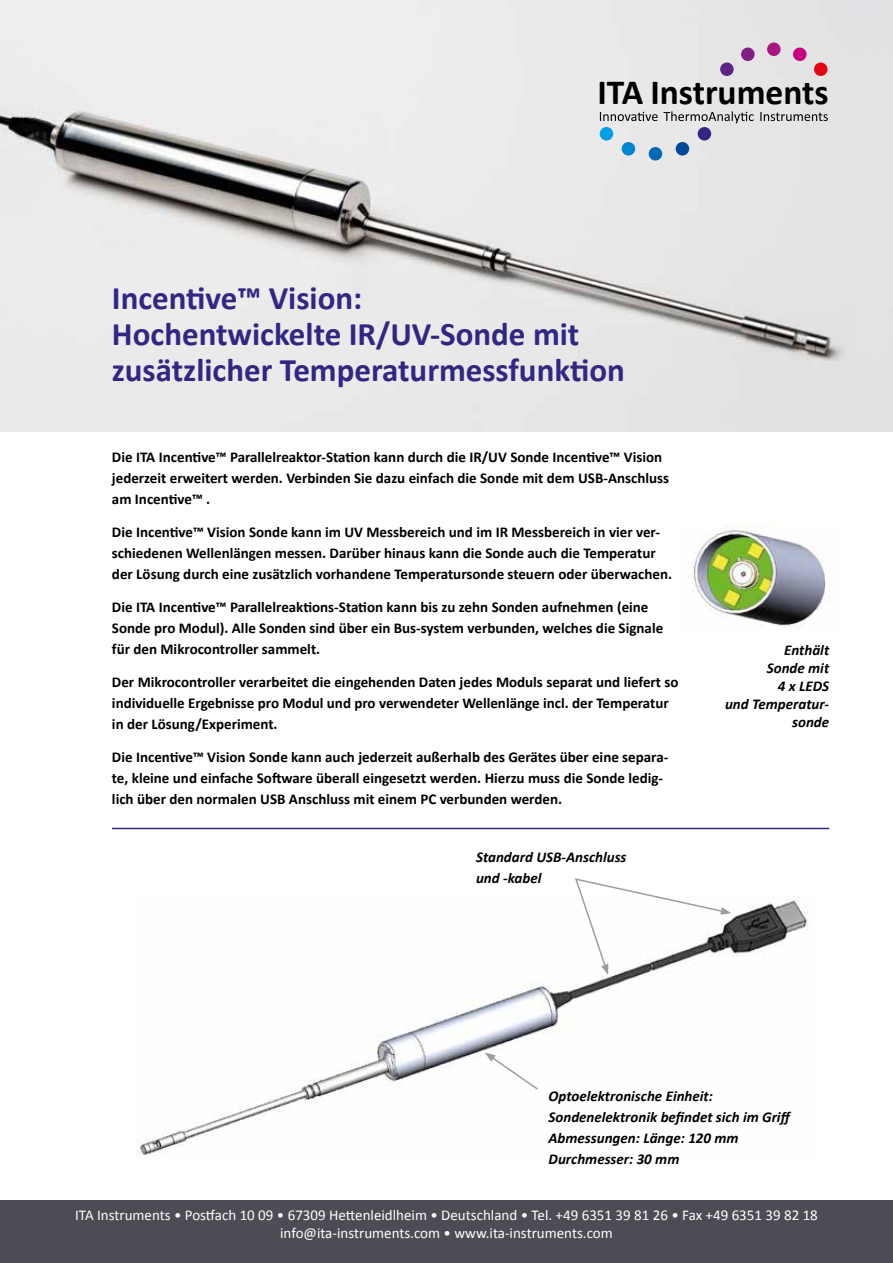
<style>
.page{position:relative;width:893px;height:1263px;background:#fff}
.page>*{position:absolute;margin:0;border:0;box-sizing:border-box;transform-origin:0 0}
.t1{font:700 35.55px "Calibri";color:#000}
.t2{font:700 33px/36px "Calibri";color:#312783}
.t3{font:700 15px/21px "Calibri";color:#000}
.t4{font:italic 700 15px/21px "Calibri";color:#000}
.t5{font:15px/18px "Calibri";color:#fff;text-align:center}
</style>
<div class="page">
<img style="left:0;top:0;width:893px;height:432px">
<img style="left:136px;top:897px;width:672px;height:259px">
<svg style="left:574px;top:878px;width:157px;height:97px"></svg>
<svg style="left:485px;top:1052px;width:55px;height:39px"></svg>
<img style="left:693px;top:524px;width:136px;height:103px">
<hr style="left:112px;top:828px;width:717px;height:1px;background:#312783">
<svg style="left:600px;top:111px;width:228px;height:12px;background:#b6b6b6"></svg>
<div style="left:600px;top:127px;width:13px;height:14px;background:#009fe3;border-radius:50%"></div>
<div style="left:698px;top:127px;width:13px;height:14px;background:#312783;border-radius:50%"></div>
<div style="left:622px;top:142px;width:13px;height:14px;background:#0086ce;border-radius:50%"></div>
<div style="left:676px;top:142px;width:13px;height:14px;background:#00489a;border-radius:50%"></div>
<div style="left:649px;top:147px;width:13px;height:14px;background:#0069b4;border-radius:50%"></div>
<div style="left:814px;top:63px;width:13px;height:13px;background:#e30613;border-radius:50%"></div>
<div style="left:720px;top:63px;width:14px;height:13px;background:#5c2483;border-radius:50%"></div>
<div style="left:793px;top:48px;width:13px;height:13px;background:#c7027f;border-radius:50%"></div>
<div style="left:741px;top:48px;width:14px;height:13px;background:#831f82;border-radius:50%"></div>
<div style="left:767px;top:43px;width:14px;height:13px;background:#a71681;border-radius:50%"></div>
<div style="left:0;top:1200px;width:893px;height:63px;background:#4c4d54"></div>
<h1 class="t1" style="left:597px;top:69px;width:233px">ITA Instruments</h1>
<h2 class="t2" style="left:112px;top:280px;width:514px">Incentive™ Vision:<br>Hochentwickelte IR/UV-Sonde mit zusätzlicher Temperaturmessfunktion</h2>
<p class="t3" style="left:112px;top:446px;width:559px">Die ITA Incentive™ Parallelreaktor-Station kann durch die IR/UV Sonde Incentive™ Vision jederzeit erweitert werden. Verbinden Sie dazu einfach die Sonde mit dem USB-Anschluss am Incentive™ .</p>
<p class="t3" style="left:112px;top:521px;width:562px">Die Incentive™ Vision Sonde kann im UV Messbereich und im IR Messbereich in vier ver&shy;schiedenen Wellenlängen messen. Darüber hinaus kann die Sonde auch die Temperatur der Lösung durch eine zusätzlich vorhandene Temperatursonde steuern oder überwachen.</p>
<p class="t3" style="left:112px;top:596px;width:553px">Die ITA Incentive™ Parallelreaktions-Station kann bis zu zehn Sonden aufnehmen (eine<br>Sonde pro Modul). Alle Sonden sind über ein Bus-system verbunden, welches die Signale für den Mikrocontroller sammelt.</p>
<p class="t3" style="left:112px;top:671px;width:568px">Der Mikrocontroller verarbeitet die eingehenden Daten jedes Moduls separat und liefert so individuelle Ergebnisse pro Modul und pro verwendeter Wellenlänge incl. der Temperatur in der Lösung/Experiment.</p>
<p class="t3" style="left:112px;top:746px;width:558px">Die Incentive™ Vision Sonde kann auch jederzeit außerhalb des Gerätes über eine separa&shy;te, kleine und einfache Software überall eingesetzt werden. Hierzu muss die Sonde ledig&shy;lich über den normalen USB Anschluss mit einem PC verbunden werden.</p>
<p class="t4" style="left:476px;top:846px;width:152px">Standard USB-Anschluss und -kabel</p>
<p class="t4" style="left:725px;top:641px;width:106px;line-height:18px;text-align:right">Enthält<br>Sonde mit<br>4 x LEDS<br>und Temperatur&shy;sonde</p>
<p class="t4" style="left:549px;top:1085px;width:245px">Optoelektronische Einheit:<br>Sondenelektronik befindet sich im Griff<br>Abmessungen: Länge: 120 mm<br>Durchmesser: 30 mm</p>
<p class="t5" style="left:75px;top:1206px;width:744px">ITA Instruments • Postfach 10 09 • 67309 Hettenleidlheim • Deutschland • Tel. +49 6351 39 81 26 • Fax +49 6351 39 82 18 info@ita-instruments.com • www.ita-instruments.com</p>
</div>
